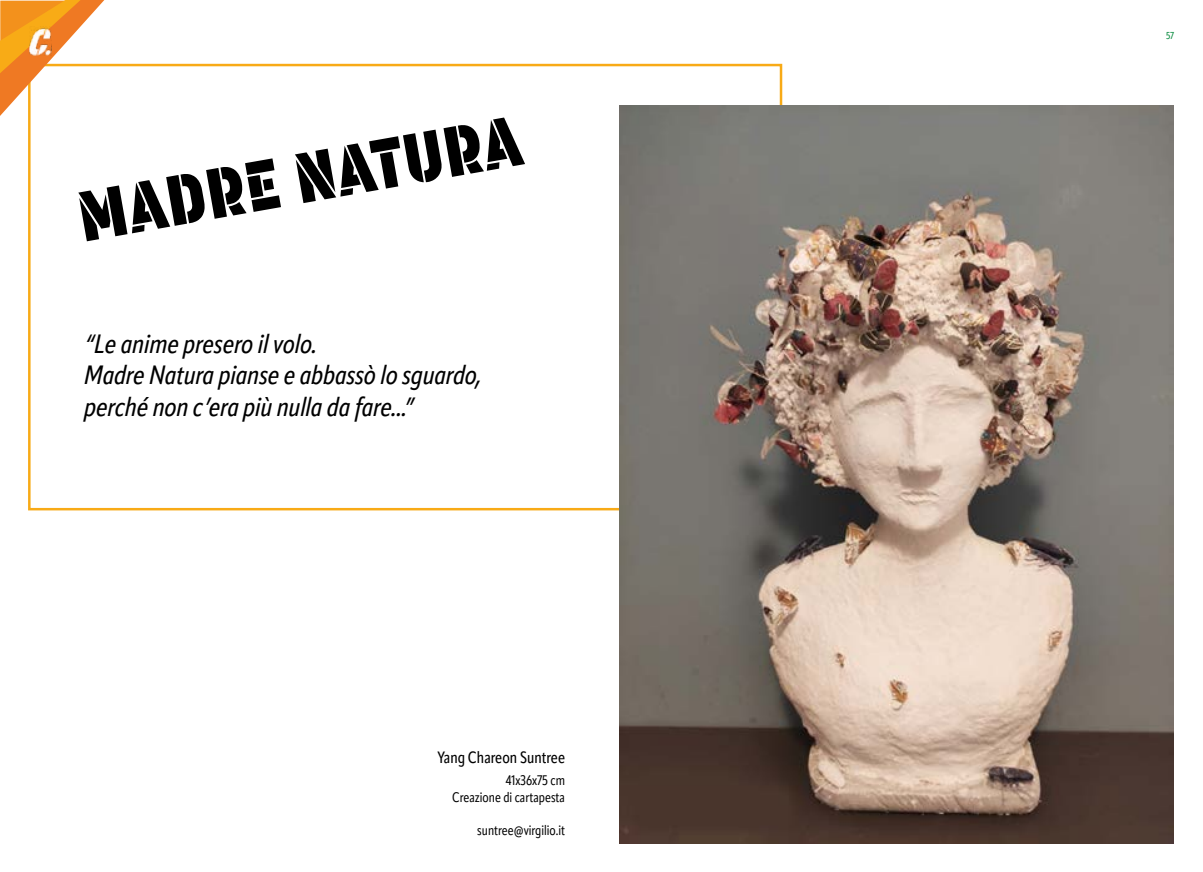
<style>
.page{position:relative;width:1203px;height:872px;background:#fff}
.page>*{position:absolute;margin:0;border:0;box-sizing:border-box;transform-origin:0 0}
.t1{font:70px "Korolev Military Stencil W00";color:#000}
.t2{font:italic 500 26.25px/31.5px "Apparat Cond";color:#000}
.t3{font:500 16.25px "Apparat Cond";color:#000}
.t4{font:13.75px/16.5px "Apparat Cond";color:#000;text-align:right}
.t5{font:10px "Apparat Cond";color:#008739}
</style>
<div class="page">
<img style="left:619px;top:105px;width:555px;height:738px">
<svg style="left:0;top:0;width:104px;height:116px"></svg>
<img style="left:29px;top:26px;width:22px;height:30px">
<h1 class="t1" style="left:71px;top:174px;width:451px;rotate:-10deg">MADRE NATURA</h1>
<p class="t2" style="left:85px;top:328px;width:399px">“Le anime presero il volo.<br>Madre Natura pianse e abbassò lo sguardo, perché non c’era più nulla da fare...”</p>
<p class="t3" style="left:437px;top:748px;width:129px">Yang Chareon Suntree</p>
<p class="t4" style="left:452px;top:772px;width:114px">41x36x75 cm<br>Creazione di cartapesta</p>
<p class="t4" style="left:477px;top:821px;width:89px">suntree@virgilio.it</p>
<p class="t5" style="left:1166px;top:29px;width:9px">57</p>
</div>
